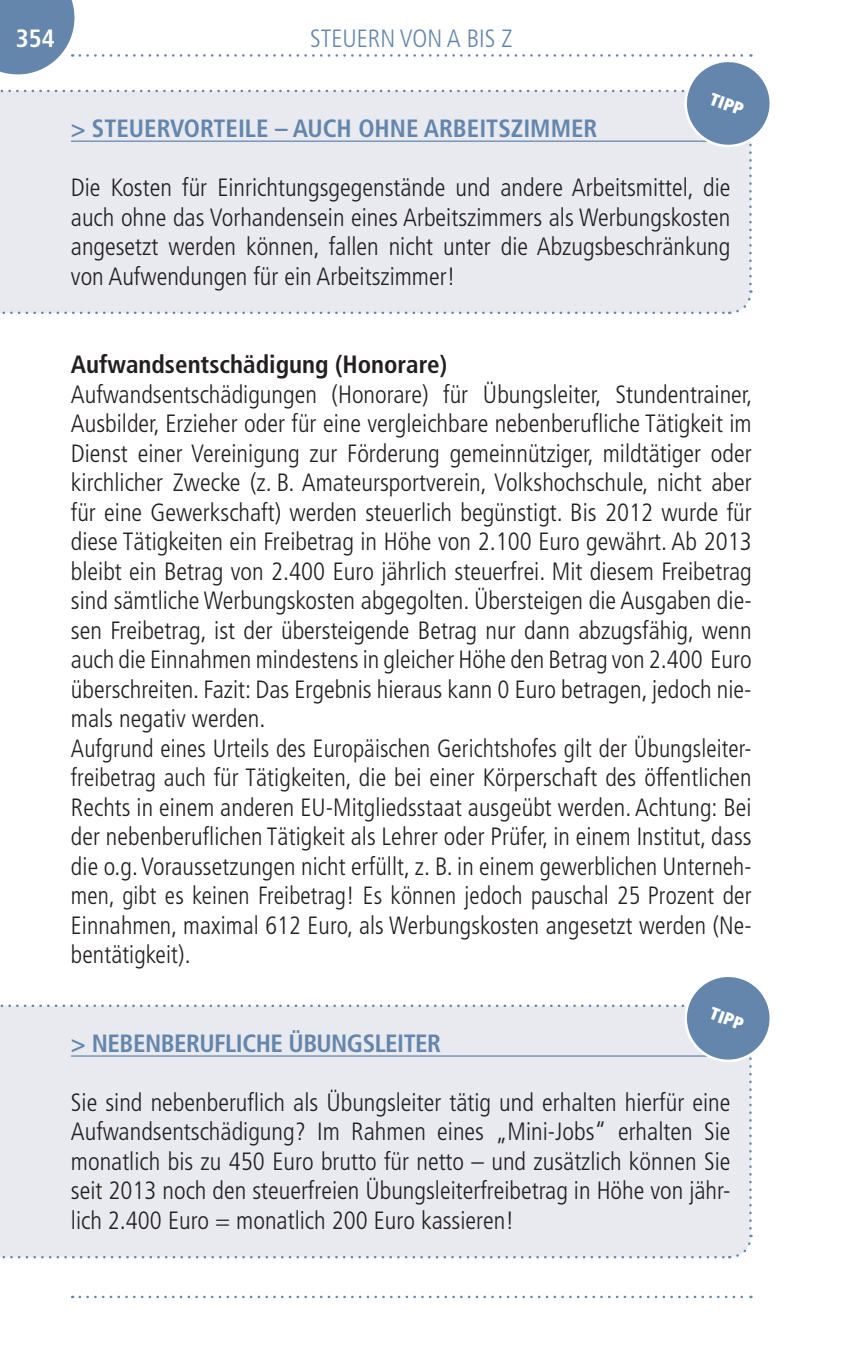
<style>
.page{position:relative;width:851px;height:1347px;background:#fff}
.page>*{position:absolute;margin:0;border:0;box-sizing:border-box;transform-origin:0 0}
.t1{font:300 condensed 25px/29.5px "Frutiger";color:#231f20;text-align:justify}
.t2{font:700 condensed 25px "Frutiger";color:#6486ac}
.t3{font:700 condensed 25px "Frutiger";letter-spacing:-.02em;color:#6486ac}
.t4{font:300 condensed 25px "Frutiger";color:#6486ac}
.t5{font:700 condensed 25px "Frutiger";color:#fff}
.t6{font:900 condensed 17.5px "Frutiger";color:#fff}
.s1{font-weight:700}
</style>
<div class="page">
<svg style="left:80px;top:1295px;width:671px;height:3px"></svg>
<div style="left:0;top:284px;width:750px;height:6px;background:#e8eaf0"></div>
<svg style="left:0;top:290px;width:752px;height:24px;background:#e5e8ee"></svg>
<svg style="left:0;top:0;width:770px;height:284px"></svg>
<div style="left:0;top:1228px;width:750px;height:6px;background:#e8eaf0"></div>
<div style="left:0;top:1234px;width:752px;height:24px;background:#e8eaf0"></div>
<svg style="left:0;top:977px;width:770px;height:251px;background:#e6e9ef"></svg>
<p class="t5" style="left:16px;top:28px;width:40px">354</p>
<p class="t4" style="left:310px;top:28px;width:204px">STEUERN VON A BIS Z</p>
<p class="t6" style="left:712px;top:91px;width:36px;rotate:20deg">TIPP</p>
<p class="t2" style="left:71px;top:118px;width:528px">&gt; STEUERVORTEILE – AUCH OHNE ARBEITSZIMMER</p>
<p class="t1" style="left:71px;top:175px;width:661px">Die Kosten für Einrichtungsgegenstände und andere Arbeitsmittel, die auch ohne das Vorhandensein eines Arbeitszimmers als Werbungskosten angesetzt werden können, fallen nicht unter die Abzugsbeschränkung von Aufwendungen für ein Arbeitszimmer!</p>
<p class="t1" style="left:71px;top:352px;width:683px;text-align:left"><span class="s1">Aufwandsentschädigung (Honorare)<br></span>Aufwandsentschädigungen (Honorare) für Übungsleiter, Stundentrainer, Ausbilder, Erzieher oder für eine vergleichbare nebenberufliche Tätigkeit im Dienst einer Vereinigung zur Förderung gemeinnütziger, mildtätiger oder kirchlicher Zwecke (z. B. Amateursportverein, Volkshochschule, nicht aber für eine Gewerkschaft) werden steuerlich begünstigt. Bis 2012 wurde für diese Tätigkeiten ein Freibetrag in Höhe von 2.100 Euro gewährt. Ab 2013 bleibt ein Betrag von 2.400 Euro jährlich steuerfrei. Mit diesem Freibetrag sind sämtliche Werbungskosten ab ge golten. Übersteigen die Ausgaben die&shy;sen Freibetrag, ist der übersteigende Betrag nur dann abzugsfähig, wenn auch die Einnahmen mindestens in gleicher Höhe den Betrag von 2.400 Euro überschreiten. Fazit: Das Ergebnis hieraus kann 0 Euro betragen, jedoch nie&shy;mals negativ werden.<br>Aufgrund eines Urteils des Europäischen Gerichtshofes gilt der Übungsleiter&shy;freibetrag auch für Tätigkeiten, die bei einer Körperschaft des öffentlichen Rechts in einem anderen EU-Mitgliedsstaat ausgeübt werden. Achtung: Bei der nebenberuflichen Tätigkeit als Lehrer oder Prüfer, in einem Institut, dass die o.g. Voraussetzungen nicht erfüllt, z. B. in einem gewerblichen Unterneh&shy;men, gibt es keinen Freibetrag! Es können jedoch pauschal 25 Prozent der Einnahmen, maximal 612 Euro, als Werbungskosten angesetzt werden (Ne&shy;bentätigkeit).</p>
<p class="t6" style="left:712px;top:1006px;width:36px;rotate:20deg">TIPP</p>
<p class="t3" style="left:71px;top:1033px;width:372px">&gt; NEBENBERUFLICHE ÜBUNGSLEITER</p>
<p class="t1" style="left:71px;top:1089px;width:661px">Sie sind nebenberuflich als Übungsleiter tätig und erhalten hierfür eine Aufwands entschädigung? Im Rahmen eines „Mini-Jobs“ erhalten Sie monatlich bis zu 450 Euro brutto für netto – und zusätzlich können Sie seit 2013 noch den steuerfreien Übungsleiter frei betrag in Höhe von jähr&shy;lich 2.400 Euro = monatlich 200 Euro kassieren!</p>
</div>
